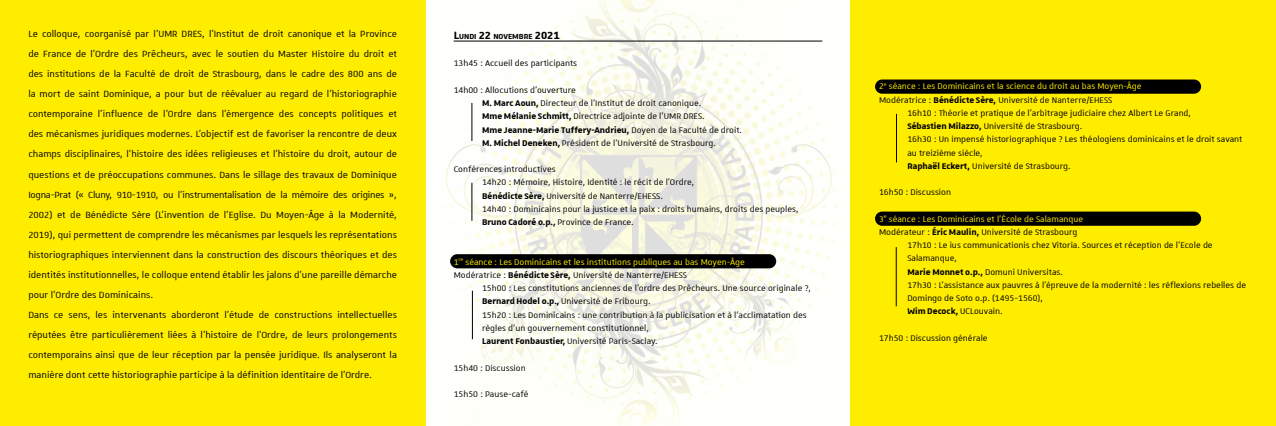
<style>
.page{position:relative;width:1276px;height:426px;background:#fff}
.page>*{position:absolute;margin:0;border:0;box-sizing:border-box;transform-origin:0 0}
.t1{font:12px/20px "Unistra A";color:#000}
.t2{font:11px/13.2px "Unistra A";color:#000}
.t3{font:11px/13.2px "Unistra A";color:#ffed00}
.t4{font:700 11px "Unistra A";color:#000}
.t5{font:700 9.8px "Unistra A";color:#000}
.s1{font-size:14px}
.s2{font-weight:700}
.s3{color:#000}
.s4{font-weight:700;color:#000}
.s5{font-weight:400}
</style>
<div class="page">
<div style="left:0;top:0;width:425px;height:425px;background:#ffed00"></div>
<img style="left:425px;top:0;width:412px;height:425px">
<div style="left:850px;top:0;width:426px;height:425px;background:#ffed00"></div>
<div style="left:450px;top:254px;width:326px;height:14px;background:#000;border-radius:7px"></div>
<hr style="left:454px;top:40px;width:368px;height:1px;background:#000">
<hr style="left:472px;top:182px;width:1px;height:38px;background:#000">
<hr style="left:472px;top:290px;width:1px;height:49px;background:#000">
<div style="left:875px;top:79px;width:326px;height:15px;background:#000;border-radius:7px"></div>
<div style="left:875px;top:211px;width:326px;height:14px;background:#000;border-radius:7px"></div>
<hr style="left:896px;top:114px;width:1px;height:48px;background:#000">
<hr style="left:896px;top:247px;width:1px;height:59px;background:#000">
<hr style="left:472px;top:103px;width:1px;height:38px;background:#000">
<p class="t1" style="left:28px;top:24px;width:370px">Le colloque, coorganisé par l’UMR DRES, l’Institut de droit canonique et la Province de France de l’Ordre des Prêcheurs, avec le soutien du Master Histoire du droit et des institutions de la Faculté de droit de Strasbourg, dans le cadre des 800 ans de la mort de saint Dominique, a pour but de réévaluer au regard de l’historiographie contemporaine l’influence de l’Ordre dans l’émergence des concepts politiques et des mécanismes juridiques modernes. L’objectif est de favoriser la rencontre de deux champs disciplinaires, l’histoire des idées religieuses et l’histoire du droit, autour de questions et de préoccupations communes. Dans le sillage des travaux de Dominique Iogna-Prat (« Cluny, 910-1910, ou l’instrumentalisation de la mémoire des origines », 2002) et de Bénédicte Sère (L’invention de l’Eglise. Du Moyen-Âge à la Modernité, 2019), qui permettent de comprendre les mécanismes par lesquels les représentations historiographiques interviennent dans la construction des discours théoriques et des identités institutionnelles, le colloque entend établir les jalons d’une pareille démarche pour l’Ordre des Dominicains.<br>Dans ce sens, les intervenants aborderont l’étude de constructions intellectuelles réputées être particulièrement liées à l’histoire de l’Ordre, de leurs prolongements contemporains ainsi que de leur réception par la pensée juridique. Ils analyseront la manière dont cette historiographie participe à la définition identitaire de l’Ordre.</p>
<p class="t5" style="left:454px;top:31px;width:107px"><span class="s1">L</span>undi <span class="s1">22</span> novembre <span class="s1">2021</span></p>
<p class="t2" style="left:454px;top:56px;width:125px">13h45 : Accueil des participants</p>
<p class="t2" style="left:482px;top:83px;width:262px;text-indent:-28px">14h00 : Allocutions d’ouverture<br><span class="s2">M. Marc Aoun,</span> Directeur de l’Institut de droit canonique.<br><span class="s2">Mme Mélanie Schmitt,</span> Directrice adjointe de l’UMR DRES.<br><span class="s2">Mme Jeanne-Marie Tuffery-Andrieu,</span> Doyen de la Faculté de droit.<br><span class="s2">M. Michel Deneken,</span> Président de l’Université de Strasbourg.</p>
<p class="t2" style="left:482px;top:162px;width:318px;text-indent:-28px">Conférences introductives<br>14h20 : Mémoire, Histoire, Identité : le récit de l’Ordre,<br><span class="s2">Bénédicte Sère,</span> Université de Nanterre/EHESS.<br>14h40 : Dominicains pour la justice et la paix : droits humains, droits des peuples, <span class="s2">Bruno Cadoré o.p.,</span> Province de France.</p>
<p class="t3" style="left:454px;top:254px;width:293px">1<sup>re</sup> séance : Les Dominicains et les institutions publiques au bas Moyen-Âge<br><span class="s3">Modératrice :</span> <span class="s4">Bénédicte Sère,</span> <span class="s3">Université de Nanterre/EHESS</span></p>
<p class="t2" style="left:482px;top:281px;width:330px">15h00 : Les constitutions anciennes de l’ordre des Prêcheurs. Une source originale ?, <span class="s2">Bernard Hodel o.p.,</span> Université de Fribourg.<br>15h20 : Les Dominicains : une contribution à la publicisation et à l’acclimatation des règles d’un gouvernement constitutionnel,<br><span class="s2">Laurent Fonbaustier,</span> Université Paris-Saclay.</p>
<p class="t2" style="left:454px;top:360px;width:74px">15h40 : Discussion</p>
<p class="t2" style="left:454px;top:386px;width:76px">15h50 : Pause-café</p>
<p class="t3" style="left:879px;top:79px;width:264px">2<sup>e</sup> séance : Les Dominicains et la science du droit au bas Moyen-Âge<br><span class="s3">Modératrice :</span> <span class="s4">Bénédicte Sère,</span> <span class="s3">Université de Nanterre/EHESS</span></p>
<p class="t2" style="left:907px;top:106px;width:337px">16h10 : Théorie et pratique de l’arbitrage judiciaire chez Albert Le Grand,<br><span class="s2">Sébastien Milazzo,</span> Université de Strasbourg.<br>16h30 : Un impensé historiographique ? Les théologiens dominicains et le droit savant au treizième siècle,<br><span class="s2">Raphaël Eckert,</span> Université de Strasbourg.</p>
<p class="t2" style="left:879px;top:185px;width:74px">16h50 : Discussion</p>
<p class="t3" style="left:879px;top:211px;width:206px">3<sup>e</sup> séance : Les Dominicains et l’École de Salamanque</p>
<p class="t2" style="left:879px;top:225px;width:200px">Modérateur : <span class="s2">Éric Maulin,</span> Université de Strasbourg</p>
<p class="t2" style="left:907px;top:238px;width:307px">17h10 : Le ius communicationis chez Vitoria. Sources et réception de l’Ecole de</p>
<p class="t2" style="left:907px;top:251px;width:51px">Salamanque,</p>
<p class="t2" style="left:907px;top:264px;width:157px"><span class="s2">Marie Monnet o.p.,</span> Domuni Universitas.</p>
<p class="t2" style="left:907px;top:277px;width:340px">17h30 : L’assistance aux pauvres à l’épreuve de la modernité : les réflexions rebelles de</p>
<p class="t2" style="left:907px;top:291px;width:137px">Domingo de Soto o.p. (1495-1560),</p>
<p class="t4" style="left:907px;top:305px;width:97px">Wim Decock, <span class="s5">UCLouvain.</span></p>
<p class="t2" style="left:879px;top:330px;width:110px">17h50 : Discussion générale</p>
</div>
